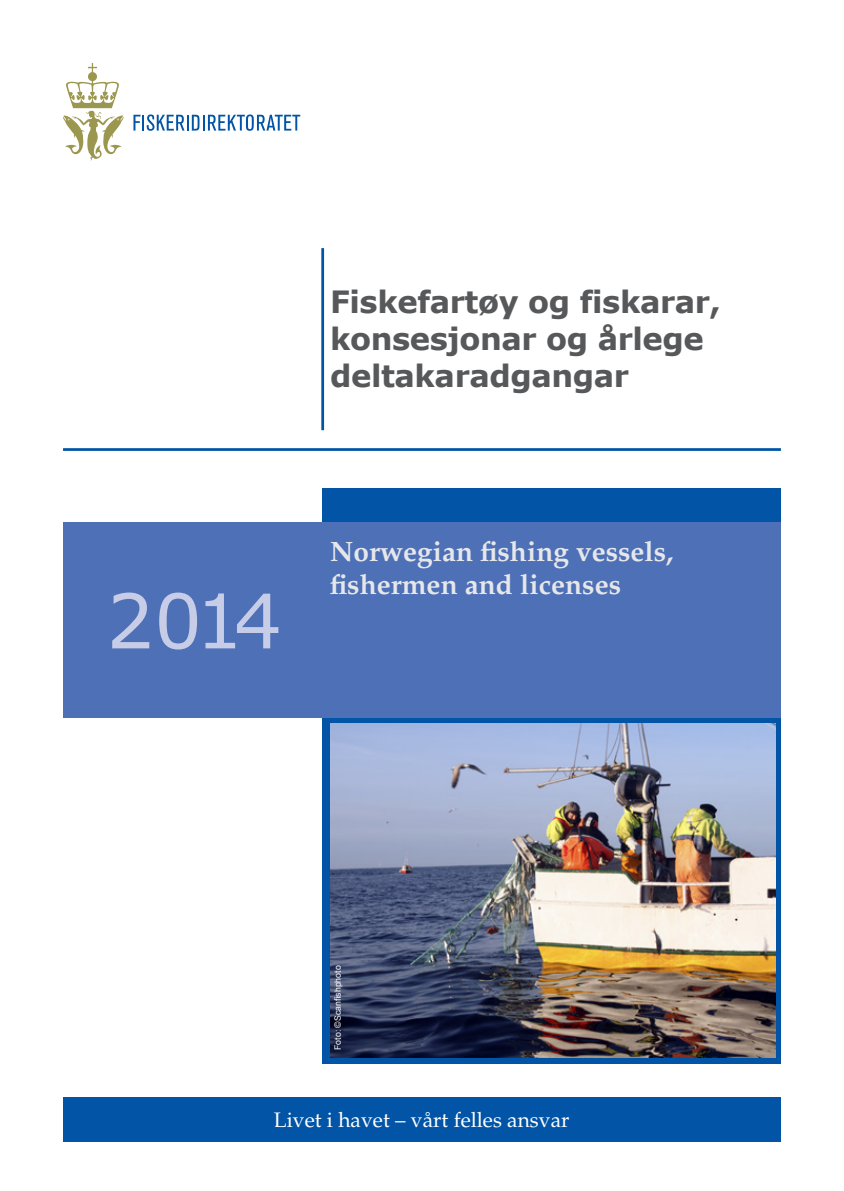
<style>
.page{position:relative;width:844px;height:1191px;background:#fff}
.page>*{position:absolute;margin:0;border:0;box-sizing:border-box;transform-origin:0 0}
.t1{font:75.25px "Verdana";color:#c7cde7}
.t2{font:700 30.62px/36.8px "Verdana";letter-spacing:-.015em;color:#57585a}
.t3{font:700 28px/33.6px "Palatino LT Std";color:#e6e7e9}
.t4{font:21px "Palatino LT Std";color:#fff}
.t5{font:8.75px "Arial";color:#fff}
</style>
<div class="page">
<hr style="left:63px;top:448px;width:717px;height:3px;background:#0154a6">
<hr style="left:321px;top:248px;width:3px;height:182px;background:#0154a6">
<div style="left:63px;top:1097px;width:717px;height:44px;background:#0154a6"></div>
<div style="left:322px;top:488px;width:458px;height:576px;background:#0154a6"></div>
<div style="left:63px;top:522px;width:717px;height:195px;background:#4e70b7"></div>
<img style="left:330px;top:723px;width:445px;height:334px">
<svg style="left:133px;top:114px;width:167px;height:17px"></svg>
<svg style="left:63px;top:63px;width:60px;height:98px"></svg>
<p class="t2" style="left:330px;top:283px;width:392px">Fiskefartøy og fiskarar, konsesjonar og årlege deltakaradgangar</p>
<h1 class="t1" style="left:106px;top:573px;width:177px">2014</h1>
<p class="t3" style="left:330px;top:534px;width:344px">Norwegian fishing vessels, fishermen and licenses</p>
<p class="t5" style="left:332px;top:1050px;width:86px;rotate:-90deg">Foto: ©Scanfishphoto</p>
<p class="t4" style="left:274px;top:1107px;width:297px">Livet i havet – vårt felles ansvar</p>
</div>
